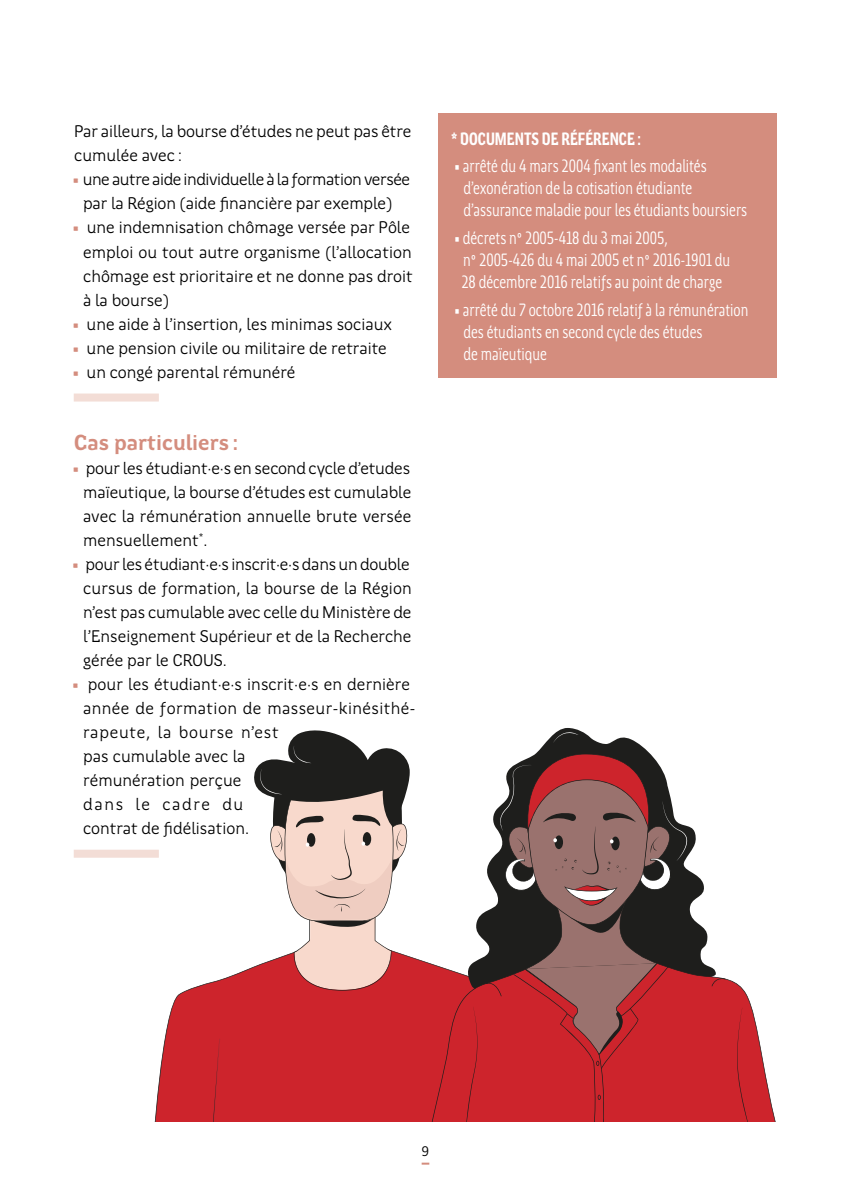
<style>
.page{position:relative;width:851px;height:1191px;background:#fff}
.page>*{position:absolute;margin:0;border:0;box-sizing:border-box;transform-origin:0 0}
.t1{font:700 22px "Region Bretagne New";color:#d48d7e}
.t2{font:18px/22px "Region Bretagne Cond New";color:#fff}
.t3{font:700 18px "Region Bretagne Cond New";color:#fff}
.t4{font:17px/24px "Region Bretagne New";color:#000}
.t5{font:17px/24px "Region Bretagne New";letter-spacing:-.025em;color:#000;text-align:center}
.t6{font:14px "Region Bretagne New";color:#000}
.s1{color:#d48d7e}
</style>
<div class="page">
<svg style="left:421px;top:1162px;width:8px;height:2px"></svg>
<div style="left:74px;top:393px;width:85px;height:8px;background:#f3ddd6"></div>
<div style="left:74px;top:849px;width:85px;height:8px;background:#f3ddd6"></div>
<div style="left:438px;top:113px;width:339px;height:264px;background:#d48d7e"></div>
<svg style="left:154px;top:956px;width:275px;height:165px;background:#d13941"></svg>
<svg style="left:209px;top:1038px;width:11px;height:83px"></svg>
<svg style="left:253px;top:730px;width:157px;height:260px"></svg>
<svg style="left:536px;top:728px;width:172px;height:235px"></svg>
<svg style="left:553px;top:732px;width:25px;height:10px"></svg>
<svg style="left:429px;top:963px;width:347px;height:158px;fill:#cd242c"></svg>
<svg style="left:737px;top:1007px;width:15px;height:114px;background:#c7232b"></svg>
<svg style="left:711px;top:976px;width:14px;height:10px"></svg>
<svg style="left:464px;top:753px;width:223px;height:368px;background:#9a4f50"></svg>
<p class="t4" style="left:74px;top:120px;width:339px">Par ailleurs, la bourse d’études ne peut pas être cumulée avec :</p>
<p class="t5" style="left:72px;top:168px;width:339px"><span class="s1">•</span> une autre aide individuelle à la formation versée par la Région (aide financière par exemple)</p>
<p class="t4" style="left:83px;top:216px;width:331px;text-indent:-11px"><span class="s1">•</span> une indemnisation chômage versée par Pôle emploi ou tout autre organisme (l’allocation chômage est prioritaire et ne donne pas droit à la bourse)</p>
<p class="t4" style="left:72px;top:312px;width:321px"><span class="s1">•</span> une aide à l’insertion, les minimas sociaux</p>
<p class="t4" style="left:72px;top:336px;width:316px"><span class="s1">•</span> une pension civile ou militaire de retraite</p>
<p class="t4" style="left:72px;top:360px;width:225px"><span class="s1">•</span> un congé parental rémunéré</p>
<p class="t1" style="left:74px;top:430px;width:166px">Cas particuliers :</p>
<p class="t4" style="left:83px;top:456px;width:330px;text-align:justify;text-indent:-11px"><span class="s1">•</span> pour les étudiant·e·s en second cycle d’etudes maïeutique, la bourse d’études est cumulable avec la rémunération annuelle brute versée mensuellement<sup>*</sup>.</p>
<p class="t4" style="left:83px;top:552px;width:330px;text-align:justify;text-indent:-11px"><span class="s1">•</span> pour les étudiant·e·s inscrit·e·s dans un double cursus de formation, la bourse de la Région n’est pas cumulable avec celle du Ministère de l’Enseignement Supérieur et de la Recherche gérée par le CROUS.</p>
<p class="t4" style="left:83px;top:672px;width:334px;text-indent:-11px"><span class="s1">•</span> pour les étudiant·e·s inscrit·e·s en dernière année de formation de masseur-kinésithé&shy;rapeute, la bourse n’est<br>pas cumulable avec la<br>rémunération perçue<br>dans le cadre du<br>contrat de fidélisation.</p>
<p class="t3" style="left:451px;top:129px;width:192px">* DOCUMENTS DE RÉFÉRENCE :</p>
<p class="t2" style="left:463px;top:156px;width:285px;text-indent:-9px">• arrêté du 4 mars 2004 fixant les modalités d’exonération de la cotisation étudiante d’assurance maladie pour les étudiants boursiers</p>
<p class="t2" style="left:461px;top:227px;width:270px;text-indent:-7px">• décrets n° 2005-418 du 3 mai 2005,<br>n° 2005-426 du 4 mai 2005 et n° 2016-1901 du<br>28 décembre 2016 relatifs au point de charge</p>
<p class="t2" style="left:463px;top:299px;width:286px;text-indent:-9px">• arrêté du 7 octobre 2016 relatif à la rémunération des étudiants en second cycle des études<br>de maïeutique</p>
<p class="t6" style="left:421px;top:1143px;width:9px">9</p>
</div>
